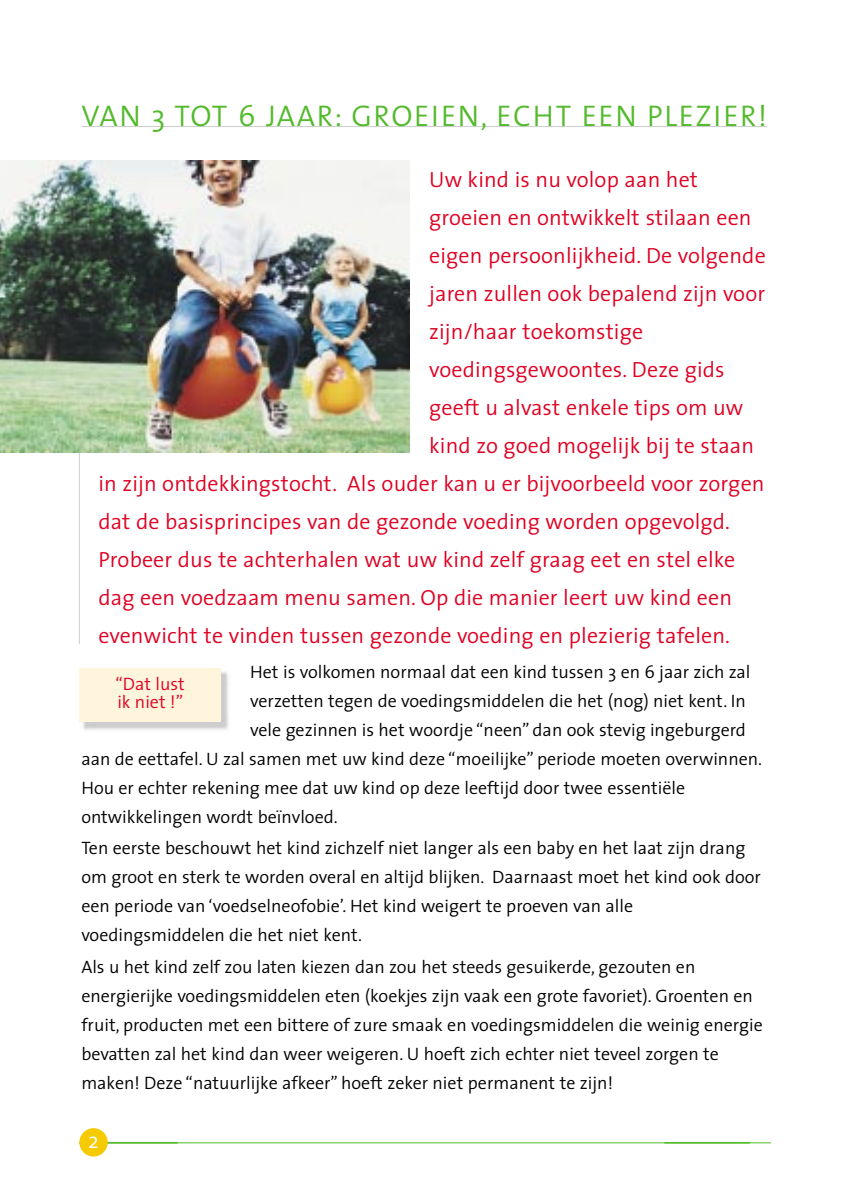
<style>
.page{position:relative;width:850px;height:1190px;background:#fff}
.page>*{position:absolute;margin:0;border:0;box-sizing:border-box;transform-origin:0 0}
.t1{font:300 30px "The Sans";letter-spacing:.055em;color:#53ba2c}
.t2{font:300 22px "The Sans";letter-spacing:.005em;color:#df0023}
.t3{font:300 22px "The Sans";color:#fff}
.t4{font:300 18px/29px "The Sans";color:#000}
.t5{font:300 18px/18px "The Sans";color:#df0023}
</style>
<div class="page">
<hr style="left:79px;top:1142px;width:692px;height:1px;background:#53ba2c">
<hr style="left:81px;top:126px;width:686px;height:1px;background:#cdcdcd">
<div style="left:79px;top:1128px;width:29px;height:29px;background:#f6ca00;border-radius:50%"></div>
<hr style="left:79px;top:176px;width:1px;height:468px;background:#cdcdcd">
<img style="left:83px;top:671px;width:146px;height:59px">
<div style="left:79px;top:668px;width:142px;height:54px;background:#fff4dc"></div>
<img style="left:0;top:160px;width:409px;height:292px">
<h1 class="t1" style="left:81px;top:105px;width:687px">VAN 3 TOT 6 JAAR: GROEIEN, ECHT EEN PLEZIER!</h1>
<p class="t2" style="left:429px;top:172px;width:270px">Uw kind is nu volop aan het</p>
<p class="t2" style="left:429px;top:210px;width:324px">groeien en ontwikkelt stilaan een</p>
<p class="t2" style="left:429px;top:248px;width:338px">eigen persoonlijkheid. De volgende</p>
<p class="t2" style="left:429px;top:286px;width:337px">jaren zullen ook bepalend zijn voor</p>
<p class="t2" style="left:429px;top:324px;width:215px">zijn/haar toekomstige</p>
<p class="t2" style="left:429px;top:362px;width:297px">voedingsgewoontes. Deze gids</p>
<p class="t2" style="left:429px;top:400px;width:316px">geeft u alvast enkele tips om uw</p>
<p class="t2" style="left:429px;top:438px;width:327px">kind zo goed mogelijk bij te staan</p>
<p class="t2" style="left:98px;top:476px;width:668px">in zijn ontdekkingstocht. Als ouder kan u er bijvoorbeeld voor zorgen</p>
<p class="t2" style="left:98px;top:514px;width:633px">dat de basisprincipes van de gezonde voeding worden opgevolgd.</p>
<p class="t2" style="left:98px;top:552px;width:638px">Probeer dus te achterhalen wat uw kind zelf graag eet en stel elke</p>
<p class="t2" style="left:98px;top:590px;width:635px">dag een voedzaam menu samen. Op die manier leert uw kind een</p>
<p class="t2" style="left:98px;top:628px;width:633px">evenwicht te vinden tussen gezonde voeding en plezierig tafelen.</p>
<p class="t4" style="left:250px;top:659px;width:502px">Het is volkomen normaal dat een kind tussen 3 en 6 jaar zich zal</p>
<p class="t4" style="left:250px;top:688px;width:497px">verzetten tegen de voedingsmiddelen die het (nog) niet kent. In</p>
<p class="t4" style="left:250px;top:717px;width:497px">vele gezinnen is het woordje “neen” dan ook stevig ingeburgerd</p>
<p class="t4" style="left:81px;top:746px;width:682px">aan de eettafel. U zal samen met uw kind deze “moeilijke” periode moeten overwinnen.</p>
<p class="t4" style="left:81px;top:775px;width:605px">Hou er echter rekening mee dat uw kind op deze leeftijd door twee essentiële</p>
<p class="t4" style="left:81px;top:804px;width:258px">ontwikkelingen wordt beïnvloed.</p>
<p class="t4" style="left:81px;top:836px;width:681px">Ten eerste beschouwt het kind zichzelf niet langer als een baby en het laat zijn drang om groot en sterk te worden overal en altijd blijken. Daarnaast moet het kind ook door een periode van ‘voedselneofobie’. Het kind weigert te proeven van alle voedingsmiddelen die het niet kent.</p>
<p class="t4" style="left:81px;top:955px;width:683px">Als u het kind zelf zou laten kiezen dan zou het steeds gesuikerde, gezouten en energierijke voedingsmiddelen eten (koekjes zijn vaak een grote favoriet). Groenten en fruit, producten met een bittere of zure smaak en voedingsmiddelen die weinig energie bevatten zal het kind dan weer weigeren. U hoeft zich echter niet teveel zorgen te maken! Deze “natuurlijke afkeer” hoeft zeker niet permanent te zijn!</p>
<p class="t5" style="left:115px;top:677px;width:71px">“Dat lust ik niet !”</p>
<p class="t3" style="left:88px;top:1132px;width:12px">2</p>
</div>
